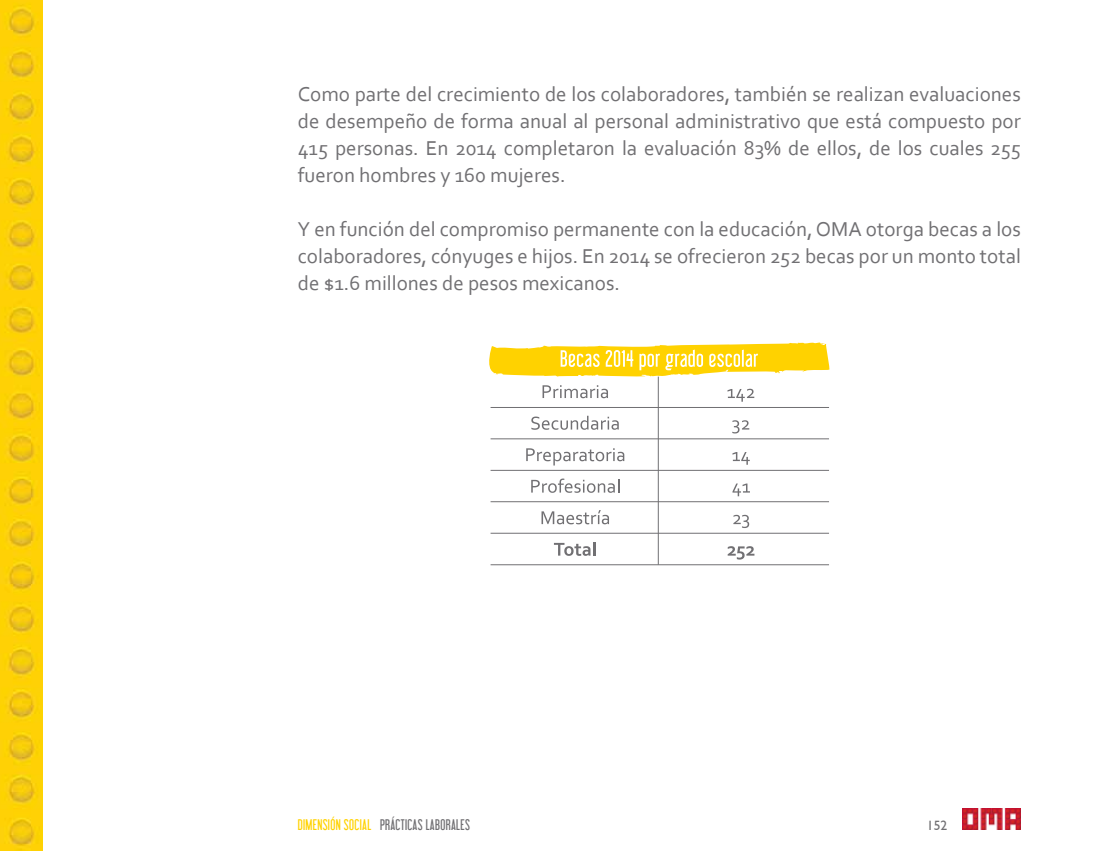
<style>
.page{position:relative;width:1106px;height:851px;background:#fff}
.page>*{position:absolute;margin:0;border:0;box-sizing:border-box;transform-origin:0 0}
.t1{font:21px/27px "Corbel";color:#717073;text-align:justify}
.t2{font:13.5px "Libel Suit";letter-spacing:.025em;color:#717073}
.t3{font:13.5px "Humanist 521 BT";color:#717073}
.s1{color:#ffd200}
</style>
<div class="page">
<img style="left:962px;top:808px;width:58px;height:21px">
<img style="left:0;top:0;width:42px;height:850px">
<hr style="left:490px;top:407px;width:339px;height:1px;background:#717073">
<hr style="left:490px;top:438px;width:339px;height:1px;background:#717073">
<hr style="left:490px;top:470px;width:339px;height:1px;background:#717073">
<hr style="left:490px;top:501px;width:339px;height:1px;background:#717073">
<hr style="left:490px;top:532px;width:339px;height:1px;background:#717073">
<hr style="left:490px;top:564px;width:339px;height:1px;background:#717073">
<svg style="left:542px;top:385px;width:66px;height:13px"></svg>
<svg style="left:531px;top:415px;width:87px;height:14px"></svg>
<svg style="left:526px;top:448px;width:98px;height:17px"></svg>
<svg style="left:531px;top:478px;width:88px;height:14px"></svg>
<svg style="left:541px;top:510px;width:68px;height:14px"></svg>
<svg style="left:554px;top:542px;width:41px;height:13px"></svg>
<svg style="left:727px;top:388px;width:27px;height:13px"></svg>
<svg style="left:732px;top:420px;width:17px;height:13px"></svg>
<svg style="left:732px;top:452px;width:17px;height:12px"></svg>
<svg style="left:732px;top:483px;width:18px;height:13px"></svg>
<svg style="left:733px;top:514px;width:16px;height:14px"></svg>
<svg style="left:727px;top:546px;width:27px;height:13px"></svg>
<hr style="left:658px;top:376px;width:1px;height:188px;background:#717073">
<svg style="left:489px;top:342px;width:340px;height:34px"></svg>
<p class="t1" style="left:298px;top:80px;width:724px">Como parte del crecimiento de los colaboradores, también se realizan evaluaciones de desempeño de forma anual al personal administrativo que está compuesto por 415 personas. En 2014 completaron la evaluación 83% de ellos, de los cuales 255 fueron hombres y 160 mujeres.</p>
<p class="t1" style="left:298px;top:215px;width:724px">Y en función del compromiso permanente con la educación, OMA otorga becas a los colaboradores, cónyuges e hijos. En 2014 se ofrecieron 252 becas por un monto total de $1.6 millones de pesos mexicanos.</p>
<p class="t2" style="left:298px;top:816px;width:174px"><span class="s1">DIMENSIÓN SOCIAL</span> PRÁCTICAS LABORALES</p>
<p class="t3" style="left:926px;top:816px;width:22px">152</p>
</div>
